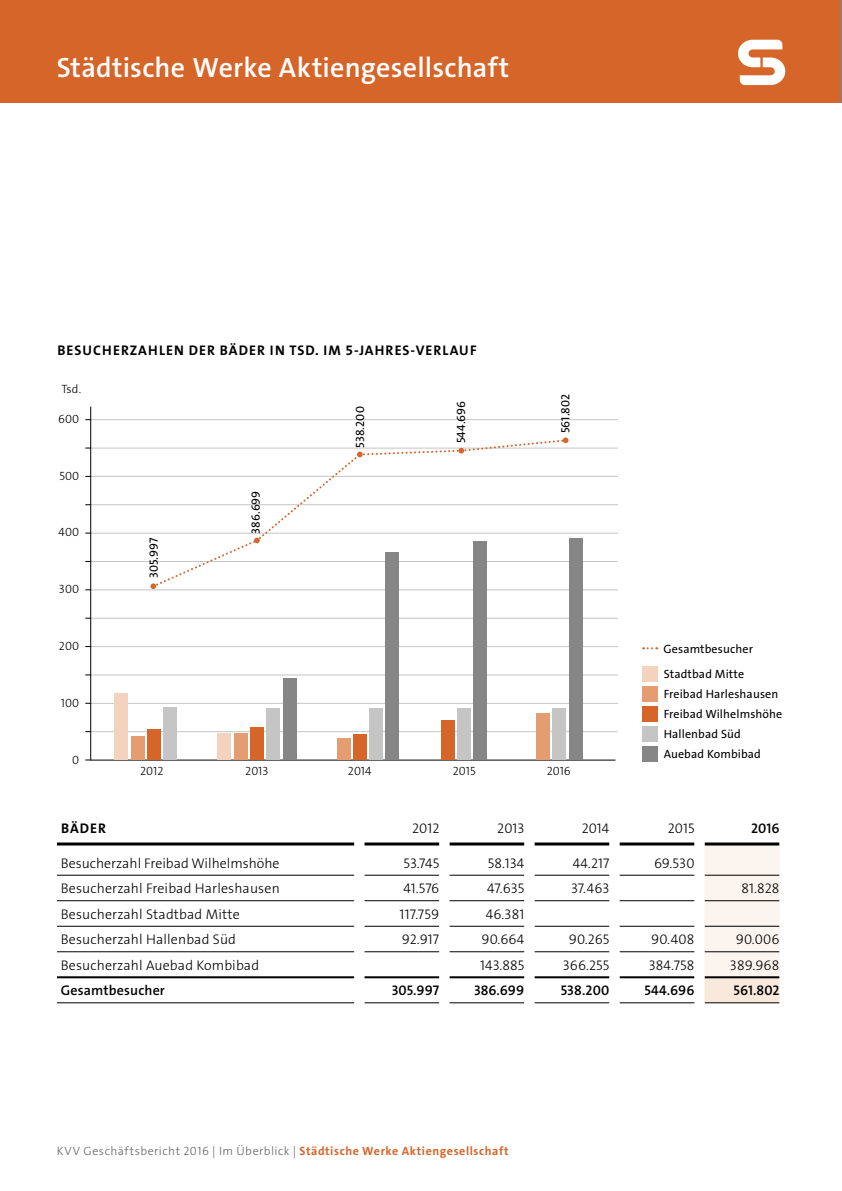
<style>
.page{position:relative;width:842px;height:1191px;background:#fff}
.page>*{position:absolute;margin:0;border:0;box-sizing:border-box;transform-origin:0 0}
.t1{font:28px "The Sans LP6 Se Bld";letter-spacing:.01em;color:#fff}
.t2{font:14px "The Sans LP3 Lig";letter-spacing:.01em;color:#000}
.t3{font:14px "The Sans LP6 Se Bld";letter-spacing:.01em;color:#000}
.t4{font:14px "The Sans LP7 Bld";letter-spacing:.075em;color:#000}
.t5{font:12px/20px "The Sans LP5 Plain";letter-spacing:.01em;color:#000}
.t6{font:12px "The Sans LP3 Lig";letter-spacing:.04em;color:#626262}
.t7{font:12px "The Sans LP3 Lig";color:#000}
.s1{font-family:"The Sans LP7 Bld";color:#d6652a}
</style>
<div class="page">
<div style="left:0;top:0;width:842px;height:103px;background:#d6652a"></div>
<svg style="left:738px;top:40px;width:47px;height:45px"></svg>
<div style="left:704px;top:845px;width:75px;height:131px;background:#fcf4ef"></div>
<div style="left:699px;top:977px;width:85px;height:25px;background:#f9e9dd"></div>
<hr style="left:57px;top:875px;width:297px;height:1px;background:#000">
<hr style="left:364px;top:875px;width:75px;height:1px;background:#000">
<hr style="left:449px;top:875px;width:75px;height:1px;background:#000">
<hr style="left:534px;top:875px;width:75px;height:1px;background:#000">
<hr style="left:619px;top:875px;width:75px;height:1px;background:#000">
<hr style="left:57px;top:900px;width:297px;height:1px;background:#000">
<hr style="left:364px;top:900px;width:75px;height:1px;background:#000">
<hr style="left:449px;top:900px;width:75px;height:1px;background:#000">
<hr style="left:534px;top:900px;width:75px;height:1px;background:#000">
<hr style="left:619px;top:900px;width:75px;height:1px;background:#000">
<hr style="left:57px;top:926px;width:297px;height:1px;background:#000">
<hr style="left:364px;top:926px;width:75px;height:1px;background:#000">
<hr style="left:449px;top:926px;width:75px;height:1px;background:#000">
<hr style="left:534px;top:926px;width:75px;height:1px;background:#000">
<hr style="left:619px;top:926px;width:75px;height:1px;background:#000">
<hr style="left:57px;top:951px;width:297px;height:1px;background:#000">
<hr style="left:364px;top:951px;width:75px;height:1px;background:#000">
<hr style="left:449px;top:951px;width:75px;height:1px;background:#000">
<hr style="left:534px;top:951px;width:75px;height:1px;background:#000">
<hr style="left:619px;top:951px;width:75px;height:1px;background:#000">
<hr style="left:57px;top:1002px;width:297px;height:1px;background:#000">
<hr style="left:364px;top:1002px;width:75px;height:1px;background:#000">
<hr style="left:449px;top:1002px;width:75px;height:1px;background:#000">
<hr style="left:534px;top:1002px;width:75px;height:1px;background:#000">
<hr style="left:619px;top:1002px;width:75px;height:1px;background:#000">
<hr style="left:57px;top:842px;width:297px;height:3px;background:#000">
<hr style="left:364px;top:842px;width:75px;height:3px;background:#000">
<hr style="left:449px;top:842px;width:75px;height:3px;background:#000">
<hr style="left:534px;top:842px;width:75px;height:3px;background:#000">
<hr style="left:619px;top:842px;width:75px;height:3px;background:#000">
<hr style="left:704px;top:842px;width:75px;height:3px;background:#000">
<hr style="left:704px;top:875px;width:75px;height:1px;background:#000">
<hr style="left:704px;top:900px;width:75px;height:1px;background:#000">
<hr style="left:704px;top:926px;width:75px;height:1px;background:#000">
<hr style="left:704px;top:951px;width:75px;height:1px;background:#000">
<hr style="left:704px;top:1002px;width:75px;height:1px;background:#000">
<hr style="left:704px;top:976px;width:75px;height:2px;background:#000">
<hr style="left:364px;top:976px;width:75px;height:2px;background:#000">
<hr style="left:449px;top:976px;width:75px;height:2px;background:#000">
<hr style="left:534px;top:976px;width:75px;height:2px;background:#000">
<hr style="left:619px;top:976px;width:75px;height:2px;background:#000">
<div style="left:694px;top:977px;width:10px;height:25px;background:#fff"></div>
<div style="left:779px;top:977px;width:10px;height:25px;background:#fff"></div>
<hr style="left:57px;top:976px;width:297px;height:2px;background:#000">
<hr style="left:91px;top:703px;width:527px;height:1px;background:#c5c5c6">
<hr style="left:91px;top:731px;width:527px;height:1px;background:#c5c5c6">
<hr style="left:91px;top:646px;width:527px;height:1px;background:#c5c5c6">
<hr style="left:91px;top:618px;width:527px;height:1px;background:#c5c5c6">
<hr style="left:91px;top:674px;width:527px;height:1px;background:#c5c5c6">
<hr style="left:91px;top:589px;width:527px;height:1px;background:#c5c5c6">
<hr style="left:91px;top:561px;width:527px;height:1px;background:#c5c5c6">
<hr style="left:91px;top:533px;width:527px;height:1px;background:#c5c5c6">
<hr style="left:91px;top:504px;width:527px;height:1px;background:#c5c5c6">
<hr style="left:91px;top:476px;width:527px;height:1px;background:#c5c5c6">
<hr style="left:91px;top:448px;width:527px;height:1px;background:#c5c5c6">
<hr style="left:91px;top:419px;width:527px;height:1px;background:#c5c5c6">
<hr style="left:91px;top:759px;width:524px;height:1px;background:#000">
<hr style="left:90px;top:406px;width:1px;height:354px;background:#000">
<div style="left:457px;top:708px;width:14px;height:52px;background:#c5c5c6"></div>
<div style="left:474px;top:541px;width:13px;height:219px;background:#868686"></div>
<div style="left:441px;top:720px;width:14px;height:39px;background:#d6652a"></div>
<div style="left:163px;top:707px;width:14px;height:53px;background:#c5c5c6"></div>
<div style="left:131px;top:736px;width:14px;height:23px;background:#e49d70"></div>
<div style="left:115px;top:693px;width:13px;height:66px;background:#f3d3bd"></div>
<div style="left:147px;top:729px;width:14px;height:30px;background:#d6652a"></div>
<div style="left:552px;top:709px;width:14px;height:51px;background:#c5c5c6"></div>
<div style="left:569px;top:538px;width:14px;height:222px;background:#868686"></div>
<div style="left:536px;top:713px;width:14px;height:46px;background:#e49d70"></div>
<div style="left:266px;top:708px;width:14px;height:52px;background:#c5c5c6"></div>
<div style="left:283px;top:678px;width:13px;height:82px;background:#868686"></div>
<div style="left:234px;top:732px;width:13px;height:27px;background:#e49d70"></div>
<div style="left:217px;top:733px;width:14px;height:26px;background:#f3d3bd"></div>
<div style="left:250px;top:727px;width:14px;height:32px;background:#d6652a"></div>
<div style="left:369px;top:708px;width:14px;height:52px;background:#c5c5c6"></div>
<div style="left:386px;top:552px;width:13px;height:208px;background:#868686"></div>
<div style="left:337px;top:738px;width:13px;height:21px;background:#e49d70"></div>
<div style="left:353px;top:734px;width:14px;height:25px;background:#d6652a"></div>
<svg style="left:150px;top:437px;width:418px;height:152px"></svg>
<svg style="left:643px;top:647px;width:14px;height:2px"></svg>
<div style="left:642px;top:726px;width:15px;height:15px;background:#c5c5c6"></div>
<div style="left:642px;top:686px;width:15px;height:15px;background:#e49d70"></div>
<div style="left:642px;top:746px;width:15px;height:15px;background:#868686"></div>
<div style="left:642px;top:666px;width:15px;height:15px;background:#f3d3bd"></div>
<div style="left:642px;top:706px;width:15px;height:15px;background:#d6652a"></div>
<h1 class="t1" style="left:57px;top:50px;width:454px">Städtische Werke Aktiengesellschaft</h1>
<p class="t4" style="left:57px;top:341px;width:421px">BESUCHERZAHLEN DER BÄDER IN TSD. IM 5-JAHRES-VERLAUF</p>
<p class="t7" style="left:61px;top:381px;width:21px">Tsd.</p>
<p class="t7" style="left:58px;top:411px;width:23px">600</p>
<p class="t7" style="left:59px;top:468px;width:21px">500</p>
<p class="t7" style="left:59px;top:524px;width:22px">400</p>
<p class="t7" style="left:59px;top:581px;width:22px">300</p>
<p class="t7" style="left:59px;top:638px;width:22px">200</p>
<p class="t7" style="left:61px;top:694px;width:20px">100</p>
<p class="t7" style="left:72px;top:752px;width:8px">0</p>
<p class="t5" style="left:144px;top:578px;width:42px;rotate:-90deg">305.997</p>
<p class="t5" style="left:246px;top:533px;width:45px;rotate:-90deg">386.699</p>
<p class="t5" style="left:350px;top:448px;width:43px;rotate:-90deg">538.200</p>
<p class="t5" style="left:451px;top:443px;width:44px;rotate:-90deg">544.696</p>
<p class="t5" style="left:555px;top:433px;width:41px;rotate:-90deg">561.802</p>
<p class="t7" style="left:140px;top:763px;width:25px">2012</p>
<p class="t7" style="left:245px;top:763px;width:25px">2013</p>
<p class="t7" style="left:348px;top:763px;width:25px">2014</p>
<p class="t7" style="left:453px;top:763px;width:24px">2015</p>
<p class="t7" style="left:547px;top:763px;width:26px">2016</p>
<p class="t5" style="left:664px;top:638px;width:91px">Gesamtbesucher</p>
<p class="t5" style="left:664px;top:664px;width:120px">Stadtbad Mitte<br>Freibad Harleshausen<br>Freibad Wilhelmshöhe<br>Hallenbad Süd<br>Auebad Kombibad</p>
<p class="t4" style="left:61px;top:819px;width:47px">BÄDER</p>
<p class="t2" style="left:412px;top:819px;width:29px">2012</p>
<p class="t2" style="left:497px;top:819px;width:29px">2013</p>
<p class="t2" style="left:582px;top:819px;width:29px">2014</p>
<p class="t2" style="left:668px;top:819px;width:28px">2015</p>
<p class="t3" style="left:751px;top:819px;width:30px">2016</p>
<p class="t2" style="left:61px;top:854px;width:220px">Besucherzahl Freibad Wilhelmshöhe</p>
<p class="t2" style="left:403px;top:854px;width:37px">53.745</p>
<p class="t2" style="left:488px;top:854px;width:38px">58.134</p>
<p class="t2" style="left:573px;top:854px;width:38px">44.217</p>
<p class="t2" style="left:654px;top:854px;width:42px">69.530</p>
<p class="t2" style="left:61px;top:879px;width:220px">Besucherzahl Freibad Harleshausen</p>
<p class="t2" style="left:403px;top:879px;width:37px">41.576</p>
<p class="t2" style="left:487px;top:879px;width:39px">47.635</p>
<p class="t2" style="left:571px;top:879px;width:40px">37.463</p>
<p class="t2" style="left:741px;top:879px;width:40px">81.828</p>
<p class="t2" style="left:61px;top:905px;width:180px">Besucherzahl Stadtbad Mitte</p>
<p class="t2" style="left:400px;top:905px;width:41px">117.759</p>
<p class="t2" style="left:486px;top:905px;width:40px">46.381</p>
<p class="t2" style="left:61px;top:930px;width:177px">Besucherzahl Hallenbad Süd</p>
<p class="t2" style="left:402px;top:930px;width:39px">92.917</p>
<p class="t2" style="left:481px;top:930px;width:44px">90.664</p>
<p class="t2" style="left:569px;top:930px;width:42px">90.265</p>
<p class="t2" style="left:651px;top:930px;width:45px">90.408</p>
<p class="t2" style="left:736px;top:930px;width:45px">90.006</p>
<p class="t2" style="left:61px;top:956px;width:200px">Besucherzahl Auebad Kombibad</p>
<p class="t2" style="left:480px;top:956px;width:46px">143.885</p>
<p class="t2" style="left:563px;top:956px;width:48px">366.255</p>
<p class="t2" style="left:649px;top:956px;width:47px">384.758</p>
<p class="t2" style="left:730px;top:956px;width:51px">389.968</p>
<p class="t3" style="left:61px;top:981px;width:106px">Gesamtbesucher</p>
<p class="t3" style="left:392px;top:981px;width:49px">305.997</p>
<p class="t3" style="left:474px;top:981px;width:52px">386.699</p>
<p class="t3" style="left:561px;top:981px;width:50px">538.200</p>
<p class="t3" style="left:645px;top:981px;width:51px">544.696</p>
<p class="t3" style="left:733px;top:981px;width:48px">561.802</p>
<p class="t6" style="left:57px;top:1142px;width:453px">KVV Geschäftsbericht 2016 | Im Überblick | <span class="s1">Städtische Werke Aktiengesellschaft</span></p>
</div>
